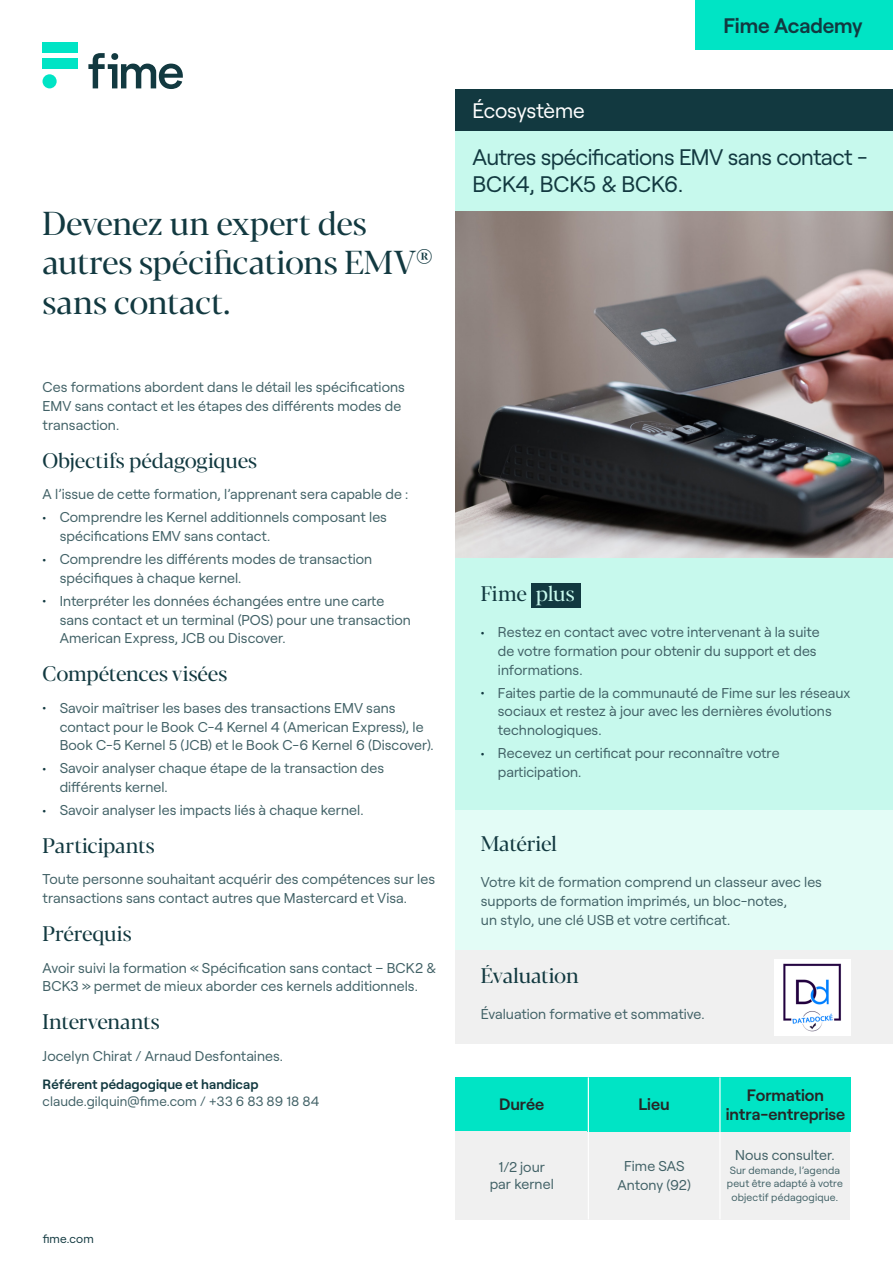
<style>
.page{position:relative;width:893px;height:1263px;background:#fff}
.page>*{position:absolute;margin:0;border:0;box-sizing:border-box;transform-origin:0 0}
.Document_title{font:33px/39.6px "Blacker Pro Dis";letter-spacing:-.005em;color:#123940}
.Document_title-2{font:22.5px/27px "Roobert";letter-spacing:-.02em;color:#123940}
.sous_titre{font:21px "Blacker Pro Dis";letter-spacing:-.01em;color:#123940}
.Document_title-3{font:21px "Blacker Pro Dis";letter-spacing:-.01em;color:#123940}
.Document_title-4{font:600 21px "Roobert";letter-spacing:-.005em;color:#123940}
.Document_title-5{font:21px "Roobert";letter-spacing:-.01em;color:#fff}
.Bodycopy__4mm_spacing{font:21px "Blacker Pro Dis";letter-spacing:-.02em;color:#123940}
.Bodycopy__4mm_spacing-2{font:600 16.5px/18.8px "Roobert";letter-spacing:-.005em;color:#262626;text-align:center}
.Bodycopy__4mm_spacing-3{font:14.25px/18.8px "Roobert";letter-spacing:.005em;color:#416166}
.Document_title-6{font:14.25px/18.8px "Roobert";letter-spacing:.005em;color:#416166}
.Bodycopy__4mm_spacing-4{font:13.5px/16.5px "Roobert";letter-spacing:.005em;color:#416166}
.t1{font:12px "Roobert";color:#123940}
.Bodycopy__4mm_spacing-5{font:10.5px/13.5px "Roobert";letter-spacing:.015em;color:#416166;text-align:center}
.s1{color:#123940}
.s2{font-weight:600;color:#123940}
.s3{color:#c7f9ed}
</style>
<div class="page">
<div style="left:43px;top:58px;width:35px;height:11px;background:#00e4c5"></div>
<div style="left:43px;top:43px;width:35px;height:10px;background:#00e4c5"></div>
<div style="left:43px;top:74px;width:14px;height:14px;background:#00e4c5;border-radius:50%"></div>
<svg style="left:88px;top:53px;width:95px;height:36px"></svg>
<img style="left:455px;top:210px;width:438px;height:348px">
<div style="left:455px;top:131px;width:438px;height:79px;background:#c7f9ed"></div>
<div style="left:696px;top:0;width:197px;height:50px;background:#00e4c5"></div>
<div style="left:455px;top:89px;width:438px;height:42px;background:#123940"></div>
<div style="left:455px;top:558px;width:438px;height:252px;background:#c7f9ed"></div>
<div style="left:455px;top:810px;width:438px;height:140px;background:#e3fcf6"></div>
<div style="left:455px;top:1077px;width:132px;height:62px;background:#00e4c5"></div>
<div style="left:455px;top:1131px;width:395px;height:88px;background:#f0f0f0"></div>
<div style="left:588px;top:1077px;width:131px;height:54px;background:#00e4c5"></div>
<div style="left:719px;top:1077px;width:131px;height:54px;background:#00e4c5"></div>
<hr style="left:588px;top:1077px;width:1px;height:142px;background:#fff">
<hr style="left:719px;top:1077px;width:2px;height:142px;background:#fff">
<div style="left:531px;top:583px;width:49px;height:24px;background:#123940"></div>
<div style="left:456px;top:950px;width:437px;height:94px;background:#f0f0f0"></div>
<div style="left:774px;top:959px;width:76px;height:76px;background:#fff"></div>
<img style="left:783px;top:963px;width:58px;height:69px">
<p class="Document_title" style="left:43px;top:202px;width:392px">Devenez un expert des autres spécifications EMV® sans contact.</p>
<p class="Document_title-6" style="left:43px;top:377px;width:364px">Ces formations abordent dans le détail les spécifications<br>EMV sans contact et les étapes des différents modes de transaction.</p>
<p class="Document_title-3" style="left:43px;top:447px;width:216px">Objectifs pédagogiques</p>
<p class="Bodycopy__4mm_spacing-3" style="left:43px;top:484px;width:367px">A l’issue de cette formation, l’apprenant sera capable de :</p>
<p class="Bodycopy__4mm_spacing-3" style="left:60px;top:507px;width:329px;text-indent:-17px"><span class="s1">•</span> Comprendre les Kernel additionnels composant les spécifications EMV sans contact.</p>
<p class="Bodycopy__4mm_spacing-3" style="left:60px;top:548px;width:314px;text-indent:-17px"><span class="s1">•</span> Comprendre les différents modes de transaction spécifiques à chaque kernel.</p>
<p class="Bodycopy__4mm_spacing-3" style="left:60px;top:590px;width:353px;text-indent:-17px"><span class="s1">•</span> Interpréter les données échangées entre une carte sans contact et un terminal (POS) pour une transaction<br>American Express, JCB ou Discover.</p>
<p class="sous_titre" style="left:43px;top:660px;width:186px">Compétences visées</p>
<p class="Bodycopy__4mm_spacing-3" style="left:60px;top:697px;width:376px;text-indent:-17px"><span class="s1">•</span> Savoir maîtriser les bases des transactions EMV sans contact pour le Book C-4 Kernel 4 (American Express), le<br>Book C-5 Kernel 5 (JCB) et le Book C-6 Kernel 6 (Discover).</p>
<p class="Bodycopy__4mm_spacing-3" style="left:60px;top:758px;width:326px;text-indent:-17px"><span class="s1">•</span> Savoir analyser chaque étape de la transaction des différents kernel.</p>
<p class="Bodycopy__4mm_spacing-3" style="left:43px;top:799px;width:322px"><span class="s1">•</span> Savoir analyser les impacts liés à chaque kernel.</p>
<p class="sous_titre" style="left:43px;top:832px;width:113px">Participants</p>
<p class="Bodycopy__4mm_spacing-3" style="left:43px;top:869px;width:394px">Toute personne souhaitant acquérir des compétences sur les transactions sans contact autres que Mastercard et Visa.</p>
<p class="sous_titre" style="left:43px;top:920px;width:90px">Prérequis</p>
<p class="Bodycopy__4mm_spacing-3" style="left:43px;top:957px;width:395px">Avoir suivi la formation « Spécification sans contact – BCK2 &amp;<br>BCK3 » permet de mieux aborder ces kernels additionnels.</p>
<p class="sous_titre" style="left:43px;top:1008px;width:119px">Intervenants</p>
<p class="Bodycopy__4mm_spacing-3" style="left:43px;top:1045px;width:242px">Jocelyn Chirat / Arnaud Desfontaines.</p>
<p class="Bodycopy__4mm_spacing-4" style="left:43px;top:1075px;width:278px"><span class="s2">Référent pédagogique et handicap </span>claude.gilquin@fime.com / +33 6 83 89 18 84</p>
<p class="t1" style="left:43px;top:1229px;width:53px">fime.com</p>
<p class="Document_title-5" style="left:473px;top:95px;width:114px">Écosystème</p>
<p class="Document_title-4" style="left:723px;top:9px;width:141px">Fime Academy</p>
<p class="Document_title-2" style="left:473px;top:142px;width:396px">Autres spécifications EMV sans contact -<br>BCK4, BCK5 &amp; BCK6.</p>
<p class="Document_title-3" style="left:481px;top:580px;width:95px">Fime <span class="s3">plus</span></p>
<p class="Bodycopy__4mm_spacing-3" style="left:498px;top:622px;width:323px;text-indent:-17px"><span class="s1">•</span> Restez en contact avec votre intervenant à la suite de votre formation pour obtenir du support et des informations.</p>
<p class="Bodycopy__4mm_spacing-3" style="left:498px;top:682px;width:354px;text-indent:-17px"><span class="s1">•</span> Faites partie de la communauté de Fime sur les réseaux sociaux et restez à jour avec les dernières évolutions technologiques.</p>
<p class="Bodycopy__4mm_spacing-3" style="left:498px;top:743px;width:283px;text-indent:-17px"><span class="s1">•</span> Recevez un certificat pour reconnaître votre participation.</p>
<p class="Document_title-3" style="left:481px;top:830px;width:78px">Matériel</p>
<p class="Bodycopy__4mm_spacing-3" style="left:481px;top:872px;width:343px">Votre kit de formation comprend un classeur avec les supports de formation imprimés, un bloc-notes,<br>un stylo, une clé USB et votre certificat.</p>
<p class="Bodycopy__4mm_spacing" style="left:481px;top:962px;width:100px">Évaluation</p>
<p class="Bodycopy__4mm_spacing-3" style="left:481px;top:1003px;width:225px">Évaluation formative et sommative.</p>
<p class="Bodycopy__4mm_spacing-2" style="left:499px;top:1093px;width:47px">Durée</p>
<p class="Bodycopy__4mm_spacing-2" style="left:638px;top:1093px;width:33px">Lieu</p>
<p class="Bodycopy__4mm_spacing-2" style="left:726px;top:1084px;width:121px">Formation intra-entreprise</p>
<p class="Bodycopy__4mm_spacing-3" style="left:498px;top:1157px;width:48px">1/2 jour</p>
<p class="Bodycopy__4mm_spacing-3" style="left:490px;top:1173px;width:66px">par kernel</p>
<p class="Bodycopy__4mm_spacing-3" style="left:618px;top:1155px;width:75px;text-align:center">Fime SAS<br>Antony (92)</p>
<p class="Bodycopy__4mm_spacing-3" style="left:735px;top:1145px;width:101px">Nous consulter.</p>
<p class="Bodycopy__4mm_spacing-5" style="left:727px;top:1162px;width:118px">Sur demande, l’agenda peut être adapté à votre objectif pédagogique.</p>
</div>
